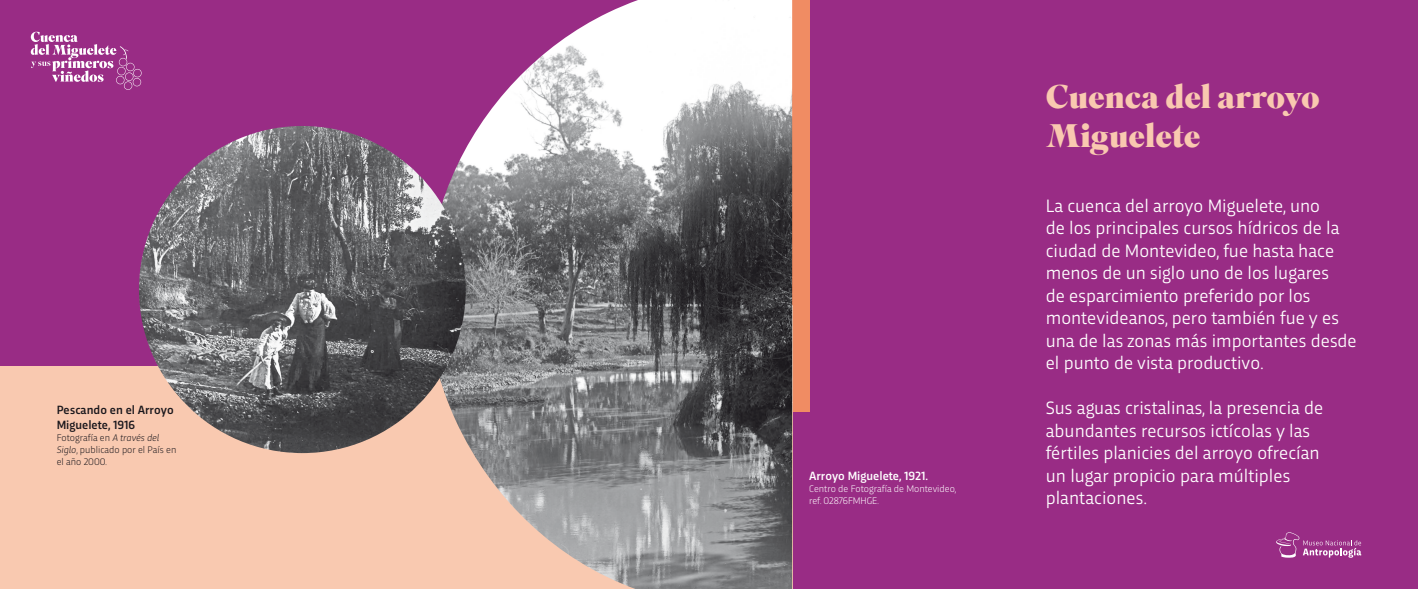
<style>
.page{position:relative;width:1418px;height:589px;background:#fff}
.page>*{position:absolute;margin:0;border:0;box-sizing:border-box;transform-origin:0 0}
.t1{font:900 32.5px/39px "Superior Title";color:#f9c9b0}
.t2{font:18.75px/22.5px "Trasandina";color:#fff}
.t3{font:500 12.5px/15px "Trasandina";color:#1a171c}
.t4{font:500 12.5px "Trasandina";color:#fff}
.t5{font:300 10px/12px "Trasandina";color:#1a171c}
.t6{font:300 10px/12px "Trasandina";color:#fff}
.s1{font-style:italic}
</style>
<div class="page">
<div style="left:716px;top:0;width:701px;height:588px;background:#992c85"></div>
<div style="left:792px;top:0;width:17px;height:411px;background:#f08c63"></div>
<div style="left:0;top:305px;width:792px;height:283px;background:#f9c9b0"></div>
<div style="left:0;top:0;width:716px;height:365px;background:#992c85"></div>
<svg style="left:1276px;top:532px;width:85px;height:26px"></svg>
<img style="left:427px;top:0;width:365px;height:588px">
<img style="left:139px;top:126px;width:327px;height:326px;border-radius:163px">
<svg style="left:31px;top:32px;width:111px;height:58px"></svg>
<p class="t3" style="left:57px;top:401px;width:118px">Pescando en el Arroyo<br>Miguelete, 1916</p>
<p class="t5" style="left:57px;top:431px;width:121px">Fotografía en <span class="s1">A través del<br>Siglo</span>, publicado por el País en el año 2000.</p>
<p class="t4" style="left:809px;top:466px;width:121px">Arroyo Miguelete, 1921.</p>
<p class="t6" style="left:809px;top:481px;width:149px">Centro de Fotografía de Montevideo, ref. 02876FMHGE.</p>
<h1 class="t1" style="left:1045px;top:79px;width:275px">Cuenca del arroyo<br>Miguelete</h1>
<p class="t2" style="left:1045px;top:192px;width:312px">La cuenca del arroyo Miguelete, uno<br>de los principales cursos hídricos de la ciudad de Montevideo, fue hasta hace menos de un siglo uno de los lugares<br>de esparcimiento preferido por los montevideanos, pero también fue y es una de las zonas más importantes desde el punto de vista productivo.</p>
<p class="t2" style="left:1045px;top:395px;width:279px">Sus aguas cristalinas, la presencia de abundantes recursos ictícolas y las fértiles planicies del arroyo ofrecían un lugar propicio para múltiples plantaciones.</p>
</div>
